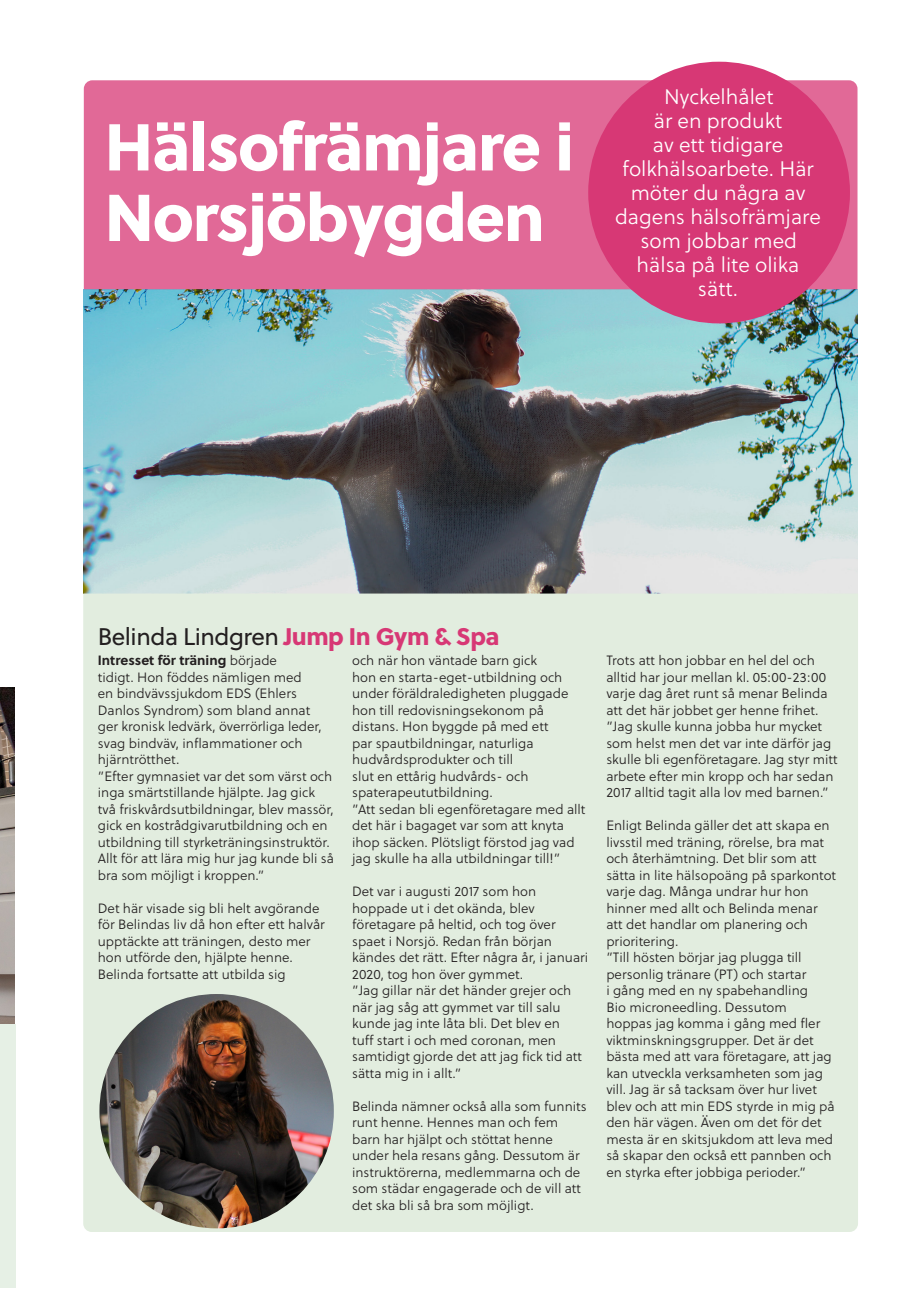
<style>
.page{position:relative;width:919px;height:1289px;background:#fff}
.page>*{position:absolute;margin:0;border:0;box-sizing:border-box;transform-origin:0 0}
.Stor_blågrön_rubrik{font:66px "Soleil Xb";letter-spacing:-.02em;color:#fff}
.Mellanstor_rubrik{font:24px "Soleil";letter-spacing:-.02em;color:#231f20}
.Ingress_stor_light{font:21px/24px "Soleil Lt";color:#fff;text-align:center}
.Brödtext{font:13.5px/16.5px "Soleil Lt";color:#231f20}
.s1{font-family:"Soleil Xb";color:#d73875}
.s2{font-family:"Soleil";font-weight:700}
</style>
<div class="page">
<img style="left:84px;top:289px;width:773px;height:304px">
<div style="left:83px;top:593px;width:775px;height:638px;background:#e2eddf"></div>
<div style="left:84px;top:80px;width:773px;height:209px;background:#e16997"></div>
<div style="left:588px;top:62px;width:261px;height:261px;background:#d73875;border-radius:50%"></div>
<img style="left:99px;top:994px;width:235px;height:234px;border-radius:117px">
<img style="left:0;top:687px;width:14px;height:337px">
<div style="left:0;top:1024px;width:15px;height:263px;background:#e6f0e5"></div>
<p class="Stor_blågrön_rubrik" style="left:105px;top:95px;width:471px">Hälsofrämjare i</p>
<p class="Stor_blågrön_rubrik" style="left:105px;top:165px;width:441px">Norsjöbygden</p>
<p class="Ingress_stor_light" style="left:615px;top:84px;width:207px">Nyckelhålet<br>är en produkt<br>av ett tidigare folkhälsoarbete. Här möter du några av dagens hälsofrämjare som jobbar med hälsa på lite olika sätt.</p>
<p class="Mellanstor_rubrik" style="left:98px;top:619px;width:403px">Belinda Lindgren <span class="s1">Jump In Gym &amp; Spa</span></p>
<p class="Brödtext" style="left:98px;top:652px;width:225px"><span class="s2">Intresset för träning</span> började<br>tidigt. Hon föddes nämligen med<br>en bindvävssjukdom EDS (Ehlers<br>Danlos Syndrom) som bland annat ger kronisk ledvärk, överrörliga leder, svag bindväv, inflammationer och hjärntrötthet.</p>
<p class="Brödtext" style="left:98px;top:767px;width:238px">”Efter gymnasiet var det som värst och inga smärtstillande hjälpte. Jag gick två friskvårdsutbildningar, blev massör, gick en kostrådgivarutbildning och en utbildning till styrketräningsinstruktör.<br>Allt för att lära mig hur jag kunde bli så bra som möjligt i kroppen.”</p>
<p class="Brödtext" style="left:98px;top:899px;width:228px">Det här visade sig bli helt avgörande för Belindas liv då hon efter ett halvår upptäckte att träningen, desto mer hon utförde den, hjälpte henne.</p>
<p class="Brödtext" style="left:98px;top:965px;width:189px">Belinda fortsatte att utbilda sig</p>
<p class="Brödtext" style="left:352px;top:652px;width:218px">och när hon väntade barn gick<br>hon en starta-eget-utbildning och under föräldraledigheten pluggade hon till redovisningsekonom på distans. Hon byggde på med ett par spautbildningar, naturliga hudvårdsprodukter och till<br>slut en ettårig hudvårds- och spaterapeututbildning.</p>
<p class="Brödtext" style="left:352px;top:800px;width:235px">”Att sedan bli egenföretagare med allt det här i bagaget var som att knyta ihop säcken. Plötsligt förstod jag vad jag skulle ha alla utbildningar till!”</p>
<p class="Brödtext" style="left:352px;top:883px;width:238px">Det var i augusti 2017 som hon hoppade ut i det okända, blev företagare på heltid, och tog över spaet i Norsjö. Redan från början kändes det rätt. Efter några år, i januari<br>2020, tog hon över gymmet.</p>
<p class="Brödtext" style="left:352px;top:982px;width:231px">”Jag gillar när det händer grejer och när jag såg att gymmet var till salu kunde jag inte låta bli. Det blev en tuff start i och med coronan, men samtidigt gjorde det att jag fick tid att sätta mig in i allt.”</p>
<p class="Brödtext" style="left:352px;top:1097px;width:236px">Belinda nämner också alla som funnits runt henne. Hennes man och fem barn har hjälpt och stöttat henne under hela resans gång. Dessutom är instruktörerna, medlemmarna och de som städar engagerade och de vill att det ska bli så bra som möjligt.</p>
<p class="Brödtext" style="left:606px;top:652px;width:223px">Trots att hon jobbar en hel del och alltid har jour mellan kl. 05:00-23:00 varje dag året runt så menar Belinda att det här jobbet ger henne frihet.</p>
<p class="Brödtext" style="left:606px;top:718px;width:233px">”Jag skulle kunna jobba hur mycket som helst men det var inte därför jag skulle bli egenföretagare. Jag styr mitt arbete efter min kropp och har sedan 2017 alltid tagit alla lov med barnen.”</p>
<p class="Brödtext" style="left:606px;top:817px;width:231px">Enligt Belinda gäller det att skapa en livsstil med träning, rörelse, bra mat och återhämtning. Det blir som att sätta in lite hälsopoäng på sparkontot varje dag. Många undrar hur hon hinner med allt och Belinda menar att det handlar om planering och prioritering.</p>
<p class="Brödtext" style="left:606px;top:949px;width:230px">”Till hösten börjar jag plugga till personlig tränare (PT) och startar<br>i gång med en ny spabehandling<br>Bio microneedling. Dessutom hoppas jag komma i gång med fler viktminskningsgrupper. Det är det bästa med att vara företagare, att jag kan utveckla verksamheten som jag vill. Jag är så tacksam över hur livet blev och att min EDS styrde in mig på den här vägen. Även om det för det mesta är en skitsjukdom att leva med så skapar den också ett pannben och en styrka efter jobbiga perioder.”</p>
</div>
